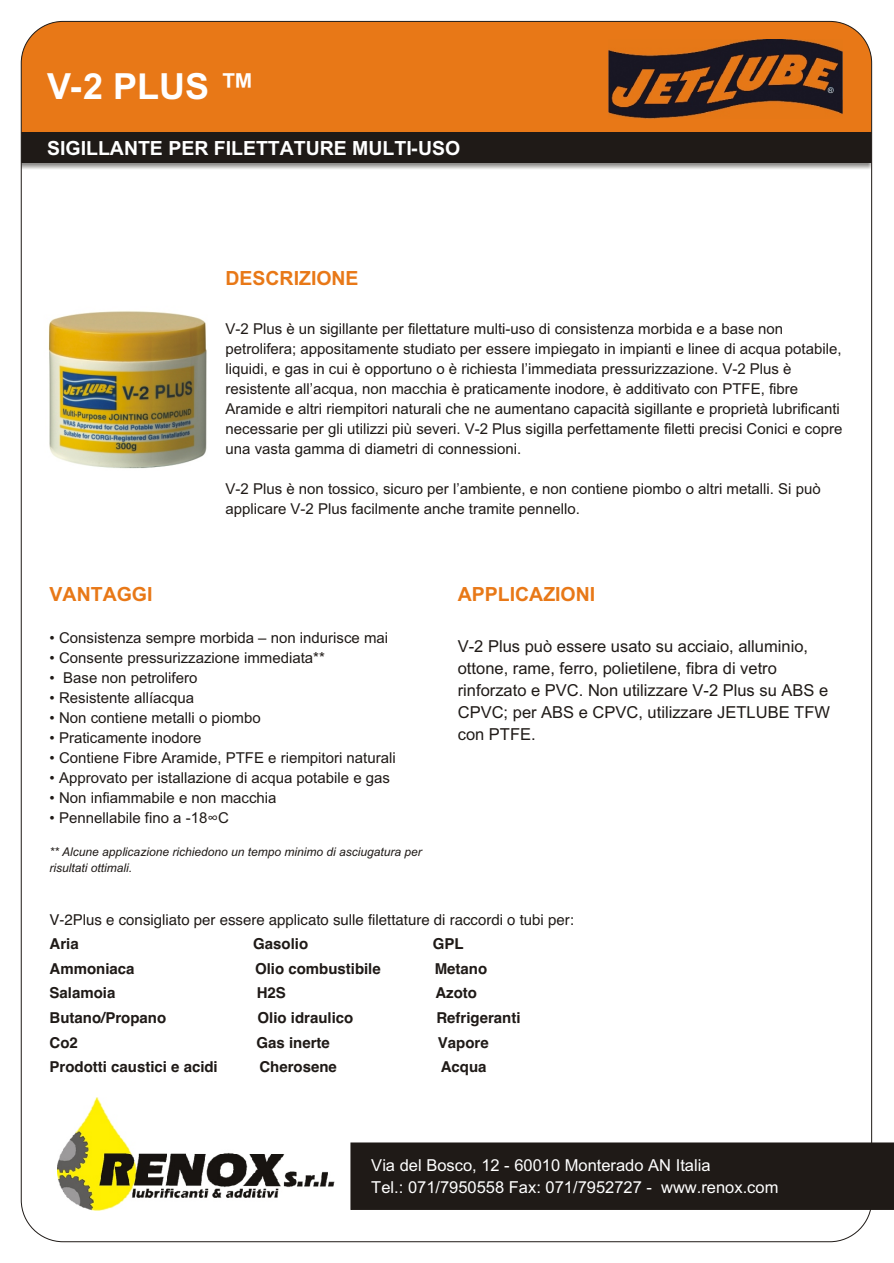
<style>
.page{position:relative;width:894px;height:1263px;background:#fff}
.page>*{position:absolute;margin:0;border:0;box-sizing:border-box;transform-origin:0 0}
.t1{font:700 36px "Arial";color:#fff}
.t2{font:700 19.5px "Arial";color:#fff}
.t3{font:700 19.5px "Arial";color:#e87817}
.t4{font:16.5px/21.9px "Arial";color:#1f1a17}
.t5{font:16.5px/21.9px "Arial";color:#fff}
.t6{font:15px/20px "Arial";color:#1f1a17}
.t7{font:700 15px "Helvetica";color:#1f1a17}
.t8{font:15px "Helvetica";color:#1f1a17}
.t9{font:italic 12px/15.9px "Arial";color:#1f1a17}
</style>
<div class="page">
<div style="left:21px;top:21px;width:851px;height:112px;background:#e87817"></div>
<div style="left:21px;top:132px;width:851px;height:31px;background:#1f1a17"></div>
<div style="left:351px;top:1143px;width:543px;height:67px;background:#1f1a17"></div>
<img style="left:58px;top:1097px;width:276px;height:113px">
<img style="left:609px;top:39px;width:233px;height:79px">
<img style="left:48px;top:311px;width:159px;height:158px">
<h1 class="t1" style="left:47px;top:65px;width:209px">V-2 PLUS ™</h1>
<h2 class="t2" style="left:47px;top:137px;width:415px">SIGILLANTE PER FILETTATURE MULTI-USO</h2>
<h2 class="t3" style="left:226px;top:267px;width:135px">DESCRIZIONE</h2>
<p class="t6" style="left:226px;top:319px;width:618px">V-2 Plus è un sigillante per filettature multi-uso di consistenza morbida e a base non petrolifera; appositamente studiato per essere impiegato in impianti e linee di acqua potabile, liquidi, e gas in cui è opportuno o è richiesta l’immediata pressurizzazione. V-2 Plus è resistente all’acqua, non macchia è praticamente inodore, è additivato con PTFE, fibre Aramide e altri riempitori naturali che ne aumentano capacità sigillante e proprietà lubrificanti necessarie per gli utilizzi più severi. V-2 Plus sigilla perfettamente filetti precisi Conici e copre una vasta gamma di diametri di connessioni.</p>
<p class="t6" style="left:226px;top:479px;width:597px">V-2 Plus è non tossico, sicuro per l’ambiente, e non contiene piombo o altri metalli. Si può applicare V-2 Plus facilmente anche tramite pennello.</p>
<h2 class="t3" style="left:50px;top:583px;width:104px">VANTAGGI</h2>
<p class="t6" style="left:50px;top:628px;width:340px">• Consistenza sempre morbida – non indurisce mai</p>
<p class="t6" style="left:50px;top:648px;width:277px">• Consente pressurizzazione immediata**</p>
<p class="t6" style="left:50px;top:668px;width:149px">• Base non petrolifero</p>
<p class="t6" style="left:50px;top:688px;width:146px">• Resistente allíacqua</p>
<p class="t6" style="left:50px;top:708px;width:213px">• Non contiene metalli o piombo</p>
<p class="t6" style="left:50px;top:728px;width:153px">• Praticamente inodore</p>
<p class="t6" style="left:50px;top:748px;width:348px">• Contiene Fibre Aramide, PTFE e riempitori naturali</p>
<p class="t6" style="left:50px;top:768px;width:342px">• Approvato per istallazione di acqua potabile e gas</p>
<p class="t6" style="left:50px;top:788px;width:228px">• Non infiammabile e non macchia</p>
<p class="t6" style="left:50px;top:808px;width:181px">• Pennellabile fino a -18∞C</p>
<p class="t9" style="left:50px;top:844px;width:374px">** Alcune applicazione richiedono un tempo minimo di asciugatura per risultati ottimali.</p>
<h2 class="t3" style="left:458px;top:583px;width:139px">APPLICAZIONI</h2>
<p class="t4" style="left:458px;top:635px;width:374px">V-2 Plus può essere usato su acciaio, alluminio, ottone, rame, ferro, polietilene, fibra di vetro rinforzato e PVC. Non utilizzare V-2 Plus su ABS e CPVC; per ABS e CPVC, utilizzare JETLUBE TFW con PTFE.</p>
<p class="t8" style="left:50px;top:911px;width:526px">V-2Plus e consigliato per essere applicato sulle filettature di raccordi o tubi per:</p>
<p class="t7" style="left:50px;top:935px;width:31px">Aria</p>
<p class="t7" style="left:253px;top:935px;width:56px">Gasolio</p>
<p class="t7" style="left:433px;top:935px;width:32px">GPL</p>
<p class="t7" style="left:50px;top:960px;width:86px">Ammoniaca</p>
<p class="t7" style="left:255px;top:960px;width:127px">Olio combustibile</p>
<p class="t7" style="left:435px;top:960px;width:54px">Metano</p>
<p class="t7" style="left:50px;top:985px;width:67px">Salamoia</p>
<p class="t7" style="left:257px;top:985px;width:31px">H2S</p>
<p class="t7" style="left:435px;top:985px;width:43px">Azoto</p>
<p class="t7" style="left:50px;top:1009px;width:118px">Butano/Propano</p>
<p class="t7" style="left:258px;top:1009px;width:97px">Olio idraulico</p>
<p class="t7" style="left:436px;top:1009px;width:86px">Refrigeranti</p>
<p class="t7" style="left:50px;top:1034px;width:30px">Co2</p>
<p class="t7" style="left:257px;top:1034px;width:75px">Gas inerte</p>
<p class="t7" style="left:438px;top:1034px;width:52px">Vapore</p>
<p class="t7" style="left:50px;top:1058px;width:170px">Prodotti caustici e acidi</p>
<p class="t7" style="left:259px;top:1058px;width:79px">Cherosene</p>
<p class="t7" style="left:441px;top:1058px;width:47px">Acqua</p>
<p class="t5" style="left:371px;top:1154px;width:409px">Via del Bosco, 12 - 60010 Monterado AN Italia<br>Tel.: 071/7950558 Fax: 071/7952727 - www.renox.com</p>
</div>
